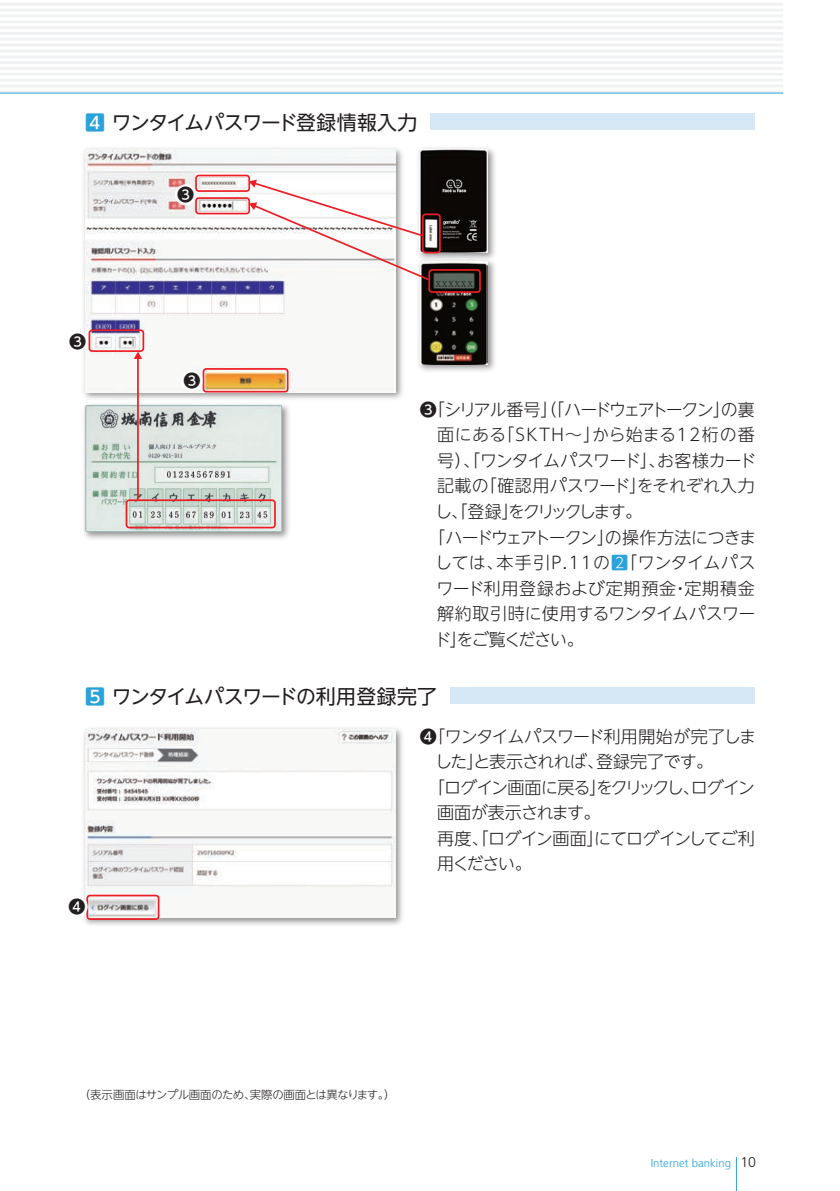
<style>
.page{position:relative;width:840px;height:1191px;background:#fff}
.page>*{position:absolute;margin:0;border:0;box-sizing:border-box;transform-origin:0 0}
.t1{font:19.8px "UD Shin Go NT Pro";letter-spacing:-.035em;color:#231f20}
.t2{font:19.8px "UD Shin Go NT Pro";letter-spacing:-.055em;color:#231f20}
.t3{font:300 17px "UD Shin Go NT Pro";letter-spacing:-.04em;color:#231f20}
.t4{font:300 17px "UD Shin Go NT Pro";letter-spacing:-.125em;color:#231f20}
.t5{font:300 17px "UD Shin Go NT Pro";letter-spacing:-.065em;color:#231f20}
.t6{font:300 17px "UD Shin Go NT Pro";letter-spacing:.01em;color:#231f20}
.t7{font:300 17px "UD Shin Go NT Pro";letter-spacing:.03em;color:#231f20}
.t8{font:300 17px "UD Shin Go NT Pro";letter-spacing:.005em;color:#231f20}
.t9{font:300 17px "UD Shin Go NT Pro";letter-spacing:.045em;color:#231f20}
.t10{font:300 17px "UD Shin Go NT Pro";letter-spacing:-.005em;color:#231f20}
.t11{font:300 17px "UD Shin Go NT Pro";letter-spacing:-.15em;color:#231f20}
.t12{font:300 17px "UD Shin Go NT Pro";letter-spacing:-.09em;color:#231f20}
.t13{font:500 17px "UD Shin Go NT Pro";color:#231f20}
.t14{font:12.8px "MS Mincho";color:#231f20}
.t15{font:300 11.4px "UD Shin Go NT Pro";letter-spacing:-.035em;color:#231f20}
.t16{font:300 11.4px "Frutiger LT Std";color:#2aa2db}
.s1{font-weight:500;color:#2aa2db}
.s2{font-weight:500}
.s3{color:#2aa2db}
.s4{font-size:14.2px;color:#231f20}
</style>
<div class="page">
<img style="left:83px;top:148px;width:320px;height:251px">
<img style="left:86px;top:150px;width:309px;height:242px">
<div style="left:202px;top:368px;width:86px;height:24px;border:2px solid #ee1d23;border-radius:3px"></div>
<svg style="left:180px;top:369px;width:23px;height:25px"></svg>
<svg style="left:83px;top:330px;width:6px;height:25px"></svg>
<div style="left:88px;top:329px;width:56px;height:23px;border:2px solid #ee1d23;border-radius:3px"></div>
<svg style="left:174px;top:183px;width:23px;height:26px"></svg>
<div style="left:195px;top:175px;width:55px;height:17px;border:2px solid #ee1d23;border-radius:3px"></div>
<div style="left:195px;top:197px;width:55px;height:17px;border:2px solid #ee1d23;border-radius:3px"></div>
<hr style="left:0;top:3px;width:782px;height:3px;background:#f0f1f2">
<hr style="left:0;top:9px;width:782px;height:3px;background:#f0f1f2">
<hr style="left:0;top:15px;width:782px;height:2px;background:#f0f1f2">
<hr style="left:0;top:20px;width:782px;height:3px;background:#f0f1f2">
<hr style="left:0;top:26px;width:782px;height:3px;background:#f0f1f2">
<hr style="left:0;top:32px;width:782px;height:3px;background:#f0f1f2">
<hr style="left:0;top:38px;width:782px;height:3px;background:#f0f1f2">
<hr style="left:0;top:44px;width:782px;height:3px;background:#f0f1f2">
<hr style="left:0;top:50px;width:782px;height:2px;background:#f0f1f2">
<hr style="left:0;top:55px;width:782px;height:3px;background:#f0f1f2">
<hr style="left:0;top:61px;width:782px;height:3px;background:#f0f1f2">
<hr style="left:0;top:67px;width:782px;height:3px;background:#f0f1f2">
<hr style="left:0;top:73px;width:782px;height:3px;background:#f0f1f2">
<hr style="left:0;top:79px;width:782px;height:3px;background:#f0f1f2">
<hr style="left:0;top:85px;width:782px;height:2px;background:#f0f1f2">
<hr style="left:0;top:90px;width:782px;height:3px;background:#f0f1f2">
<hr style="left:0;top:93px;width:782px;height:1px;background:#2aa2db">
<img style="left:83px;top:404px;width:206px;height:135px">
<img style="left:85px;top:405px;width:196px;height:126px">
<img style="left:418px;top:264px;width:77px;height:107px">
<img style="left:420px;top:264px;width:67px;height:100px">
<img style="left:418px;top:148px;width:77px;height:116px">
<img style="left:419px;top:150px;width:68px;height:102px">
<div style="left:125px;top:499px;width:151px;height:29px;border:2px solid #ee1d23;border-radius:3px"></div>
<hr style="left:137px;top:358px;width:2px;height:141px;background:#ee1d23">
<svg style="left:134px;top:351px;width:8px;height:8px"></svg>
<div style="left:421px;top:213px;width:19px;height:40px;border:2px solid #ee1d23;border-radius:3px"></div>
<div style="left:428px;top:269px;width:52px;height:24px;border:2px solid #ee1d23;border-radius:3px"></div>
<svg style="left:248px;top:180px;width:182px;height:102px"></svg>
<img style="left:83px;top:728px;width:320px;height:197px">
<img style="left:85px;top:729px;width:310px;height:188px">
<div style="left:86px;top:894px;width:73px;height:26px;border:2px solid #ee1d23;border-radius:3px"></div>
<svg style="left:83px;top:895px;width:5px;height:25px"></svg>
<div style="left:449px;top:687px;width:304px;height:17px;background:#d6e8f6"></div>
<div style="left:429px;top:113px;width:325px;height:17px;background:#d6e8f6"></div>
<hr style="left:735px;top:1157px;width:1px;height:34px;background:#2aa2db">
<p class="t2" style="left:85px;top:106px;width:333px"><span class="s1">4</span> ワンタイムパスワード登録情報入力</p>
<p class="t13" style="left:69px;top:327px;width:19px">❸</p>
<p class="t13" style="left:177px;top:181px;width:19px">❸</p>
<p class="t13" style="left:183px;top:366px;width:19px">❸</p>
<p class="t14" style="left:435px;top:276px;width:40px">xxxxxx</p>
<p class="t4" style="left:420px;top:396px;width:336px"><span class="s2">❸</span>「シリアル番号」（「ハードウェアトークン」の裏</p>
<p class="t6" style="left:437px;top:421px;width:319px">面にある「ＳＫＴＨ～」から始まる12桁の番</p>
<p class="t3" style="left:437px;top:447px;width:321px">号）、「ワンタイムパスワード」、お客様カード</p>
<p class="t8" style="left:437px;top:472px;width:319px">記載の「確認用パスワード」をそれぞれ入力</p>
<p class="t11" style="left:435px;top:498px;width:208px">し、「登録」をクリックします。</p>
<p class="t5" style="left:420px;top:523px;width:337px">　「ハードウェアトークン」の操作方法につきま</p>
<p class="t7" style="left:435px;top:549px;width:322px">しては、本手引P.11の<span class="s3">2</span>「ワンタイムパス</p>
<p class="t9" style="left:436px;top:574px;width:320px">ワード利用登録および定期預金・定期積金</p>
<p class="t10" style="left:437px;top:600px;width:320px">解約取引時に使用するワンタイムパスワー</p>
<p class="t12" style="left:434px;top:625px;width:151px">ド」をご覧ください。</p>
<p class="t1" style="left:85px;top:680px;width:353px"><span class="s1">5</span> ワンタイムパスワードの利用登録完了</p>
<p class="t13" style="left:68px;top:893px;width:19px">❹</p>
<p class="t3" style="left:420px;top:722px;width:337px"><span class="s2">❹</span>「ワンタイムパスワード利用開始が完了しま</p>
<p class="t3" style="left:435px;top:748px;width:279px">した」と表示されれば、登録完了です。</p>
<p class="t3" style="left:420px;top:773px;width:336px">　「ログイン画面に戻る」をクリックし、ログイン</p>
<p class="t3" style="left:437px;top:799px;width:165px">画面が表示されます。</p>
<p class="t3" style="left:420px;top:824px;width:336px">　再度、「ログイン画面」にてログインしてご利</p>
<p class="t3" style="left:437px;top:850px;width:96px">用ください。</p>
<p class="t15" style="left:79px;top:1085px;width:318px">（表示画面はサンプル画面のため、実際の画面とは異なります。）</p>
<p class="t16" style="left:650px;top:1156px;width:107px">Internet banking <span class="s4">10</span></p>
</div>
